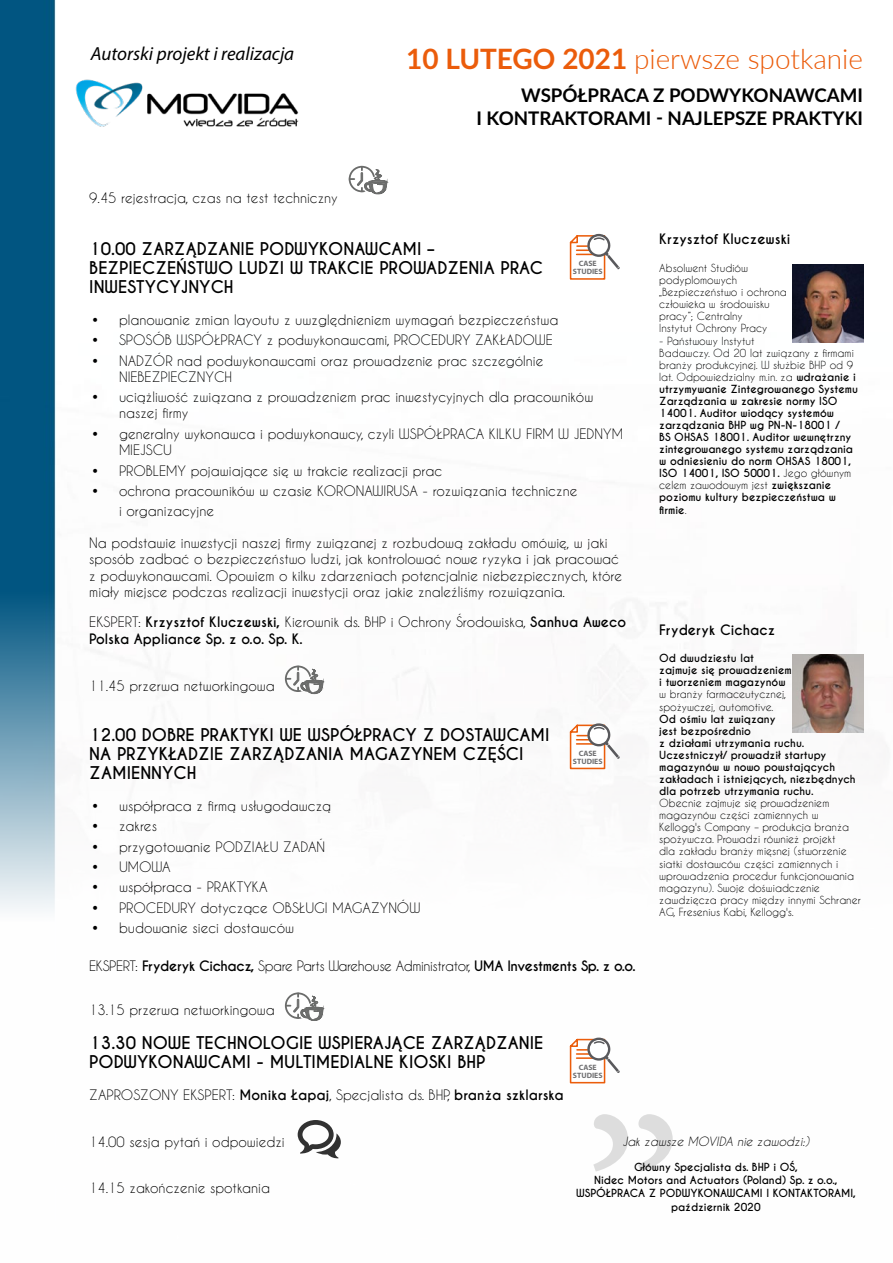
<style>
.page{position:relative;width:893px;height:1263px;background:#fff}
.page>*{position:absolute;margin:0;border:0;box-sizing:border-box;transform-origin:0 0}
.t1{font:300 28.05px "Lato";color:#eb5c0b}
.t2{font:italic 18.9px "Myriad Pro";color:#000}
.t3{font:700 18.75px/22.5px "Lato";color:#000;text-align:right}
.t4{font:700 16.5px/18.9px "Caviar Dreams";color:#000}
.t5{font:13.5px/16.2px "Caviar Dreams";color:#000}
.t6{font:700 13.5px/16.2px "Caviar Dreams";color:#000}
.t7{font:13.5px "Caviar Dreams";letter-spacing:-.03em;color:#000}
.t8{font:italic 12px "Caviar Dreams";color:#000}
.t9{font:700 10.5px/12px "Caviar Dreams";color:#000}
.t10{font:10.5px/12px "Caviar Dreams";color:#000}
.t11{font:700 7.8px/7.8px "Myriad Pro";color:#6e6e70;text-align:center}
.s1{font-weight:700}
.s2{font-weight:400}
</style>
<div class="page">
<img style="left:0;top:0;width:864px;height:1172px">
<img style="left:70px;top:76px;width:232px;height:54px">
<div style="left:349px;top:166px;width:26px;height:26px;border:2px solid #6b6c6b;border-radius:50%"></div>
<svg style="left:350px;top:167px;width:39px;height:27px"></svg>
<div style="left:285px;top:665px;width:26px;height:27px;border:2px solid #6b6c6b;border-radius:50%"></div>
<svg style="left:286px;top:666px;width:40px;height:28px"></svg>
<div style="left:285px;top:992px;width:26px;height:27px;border:2px solid #6b6c6b;border-radius:50%"></div>
<svg style="left:286px;top:993px;width:40px;height:28px"></svg>
<svg style="left:569px;top:234px;width:51px;height:46px"></svg>
<svg style="left:569px;top:723px;width:51px;height:47px"></svg>
<svg style="left:569px;top:1037px;width:51px;height:47px"></svg>
<svg style="left:298px;top:1120px;width:43px;height:38px"></svg>
<svg style="left:593px;top:1114px;width:80px;height:57px"></svg>
<img style="left:793px;top:264px;width:70px;height:79px">
<img style="left:793px;top:654px;width:70px;height:79px">
<h2 class="t2" style="left:91px;top:42px;width:205px">Autorski projekt i realizacja</h2>
<h1 class="t1" style="left:406px;top:39px;width:458px"><span class="s1">10 LUTEGO 2021</span> pierwsze spotkanie</h1>
<h3 class="t3" style="left:476px;top:83px;width:388px">WSPÓŁPRACA Z PODWYKONAWCAMI<br>I KONTRAKTORAMI - NAJLEPSZE PRAKTYKI</h3>
<p class="t5" style="left:89px;top:190px;width:250px">9.45 rejestracja, czas na test techniczny</p>
<p class="t4" style="left:89px;top:240px;width:455px">10.00 ZARZĄDZANIE PODWYKONAWCAMI –<br>BEZPIECZEŃSTWO LUDZI W TRAKCIE PROWADZENIA PRAC<br>INWESTYCYJNYCH</p>
<p class="t5" style="left:92px;top:311px;width:468px">• planowanie zmian layoutu z uwzględnieniem wymagań bezpieczeństwa</p>
<p class="t5" style="left:92px;top:332px;width:462px">• SPOSÓB WSPÓŁPRACY z podwykonawcami, PROCEDURY ZAKŁADOWE</p>
<p class="t5" style="left:119px;top:352px;width:426px;text-indent:-27px">• NADZÓR nad podwykonawcami oraz prowadzenie prac szczególnie<br>NIEBEZPIECZNYCH</p>
<p class="t5" style="left:119px;top:389px;width:476px;text-indent:-27px">• uciążliwość związana z prowadzeniem prac inwestycyjnych dla pracowników naszej firmy</p>
<p class="t5" style="left:119px;top:425px;width:505px;text-indent:-27px">• generalny wykonawca i podwykonawcy, czyli WSPÓŁPRACA KILKU FIRM W JEDNYM<br>MIEJSCU</p>
<p class="t5" style="left:92px;top:462px;width:352px">• PROBLEMY pojawiające się w trakcie realizacji prac</p>
<p class="t5" style="left:119px;top:481px;width:460px;line-height:19.8px;text-indent:-27px">• ochrona pracowników w czasie KORONAWIRUSA - rozwiązania techniczne i organizacyjne</p>
<p class="t5" style="left:89px;top:535px;width:534px">Na podstawie inwestycji naszej firmy związanej z rozbudową zakładu omówię, w jaki sposób zadbać o bezpieczeństwo ludzi, jak kontrolować nowe ryzyka i jak pracować z podwykonawcami. Opowiem o kilku zdarzeniach potencjalnie niebezpiecznych, które miały miejsce podczas realizacji inwestycji oraz jakie znaleźliśmy rozwiązania.</p>
<p class="t6" style="left:89px;top:615px;width:538px"><span class="s2">EKSPERT:</span> Krzysztof Kluczewski, <span class="s2">Kierownik ds. BHP i Ochrony Środowiska,</span> Sanhua Aweco<br>Polska Appliance Sp. z o.o. Sp. K.</p>
<p class="t5" style="left:89px;top:677px;width:187px">11.45 przerwa networkingowa</p>
<p class="t4" style="left:89px;top:726px;width:462px">12.00 DOBRE PRAKTYKI WE WSPÓŁPRACY Z DOSTAWCAMI<br>NA PRZYKŁADZIE ZARZĄDZANIA MAGAZYNEM CZĘŚCI<br>ZAMIENNYCH</p>
<p class="t5" style="left:92px;top:797px;width:241px">• współpraca z firmą usługodawczą</p>
<p class="t5" style="left:92px;top:817px;width:66px">• zakres</p>
<p class="t5" style="left:92px;top:838px;width:235px">• przygotowanie PODZIAŁU ZADAŃ</p>
<p class="t5" style="left:92px;top:858px;width:80px">• UMOWA</p>
<p class="t5" style="left:92px;top:879px;width:177px">• współpraca - PRAKTYKA</p>
<p class="t5" style="left:92px;top:899px;width:330px">• PROCEDURY dotyczące OBSŁUGI MAGAZYNÓW</p>
<p class="t5" style="left:92px;top:920px;width:204px">• budowanie sieci dostawców</p>
<p class="t7" style="left:89px;top:958px;width:548px">EKSPERT: <span class="s1">Fryderyk Cichacz,</span> Spare Parts Warehouse Administrator, <span class="s1">UMA Investments Sp. z o.o.</span></p>
<p class="t5" style="left:89px;top:1001px;width:187px">13.15 przerwa networkingowa</p>
<p class="t4" style="left:89px;top:1034px;width:456px">13.30 NOWE TECHNOLOGIE WSPIERAJĄCE ZARZĄDZANIE<br>PODWYKONAWCAMI - MULTIMEDIALNE KIOSKI BHP</p>
<p class="t5" style="left:89px;top:1086px;width:476px">ZAPROSZONY EKSPERT: <span class="s1">Monika Łapaj</span>, Specjalista ds. BHP, <span class="s1">branża szklarska</span></p>
<p class="t5" style="left:89px;top:1133px;width:197px">14.00 sesja pytań i odpowiedzi</p>
<p class="t5" style="left:89px;top:1180px;width:182px">14.15 zakończenie spotkania</p>
<p class="t6" style="left:659px;top:232px;width:133px">Krzysztof Kluczewski</p>
<p class="t10" style="left:659px;top:262px;width:129px">Absolwent Studiów podyplomowych „Bezpieczeństwo i ochrona człowieka w środowisku pracy”; Centralny<br>Instytut Ochrony Pracy</p>
<p class="t9" style="left:659px;top:335px;width:200px"><span class="s2">- Państwowy Instytut<br>Badawczy. Od 20 lat związany z firmami branży produkcyjnej. W służbie BHP od 9 lat. Odpowiedzialny m.in. za</span> wdrażanie i utrzymywanie Zintegrowanego Systemu<br>Zarządzania w zakresie normy ISO<br>14001. Auditor wiodący systemów zarządzania BHP wg PN-N-18001 /<br>BS OHSAS 18001. Auditor wewnętrzny zintegrowanego systemu zarządzania w odniesieniu do norm OHSAS 18001,<br>ISO 14001, ISO 50001. <span class="s2">Jego głównym celem zawodowym jest</span> zwiększanie poziomu kultury bezpieczeństwa w firmie<span class="s2">.</span></p>
<p class="t11" style="left:573px;top:260px;width:31px">CASE<br>STUDIES</p>
<p class="t6" style="left:659px;top:622px;width:117px">Fryderyk Cichacz</p>
<p class="t9" style="left:659px;top:652px;width:134px">Od dwudziestu lat zajmuje się prowadzeniem i tworzeniem magazynów</p>
<p class="t10" style="left:659px;top:688px;width:128px">w branży farmaceutycznej, spożywczej, automotive.</p>
<p class="t9" style="left:659px;top:713px;width:198px">Od ośmiu lat związany<br>jest bezpośrednio<br>z działami utrzymania ruchu.<br>Uczestniczył/ prowadził startupy magazynów w nowo powstających zakładach i istniejących, niezbędnych dla potrzeb utrzymania ruchu.</p>
<p class="t10" style="left:659px;top:797px;width:203px">Obecnie zajmuje się prowadzeniem magazynów części zamiennych w Kellogg's Company – produkcja branża spożywcza. Prowadzi również projekt<br>dla zakładu branży mięsnej (stworzenie siatki dostawców części zamiennych i wprowadzenia procedur funkcjonowania magazynu). Swoje doświadczenie zawdzięcza pracy między innymi Schraner AG, Fresenius Kabi, Kellogg's.</p>
<p class="t11" style="left:573px;top:749px;width:31px">CASE<br>STUDIES</p>
<p class="t11" style="left:573px;top:1063px;width:31px">CASE<br>STUDIES</p>
<p class="t8" style="left:622px;top:1135px;width:188px">Jak zawsze MOVIDA nie zawodzi:)</p>
<p class="t9" style="left:576px;top:1161px;width:281px;line-height:12.6px;text-align:center">Główny Specjalista ds. BHP i OŚ,<br>Nidec Motors and Actuators (Poland) Sp. z o.o.,<br>WSPÓŁPRACA Z PODWYKONAWCAMI I KONTAKTORAMI,</p>
<p class="t9" style="left:671px;top:1201px;width:91px">październik 2020</p>
</div>
